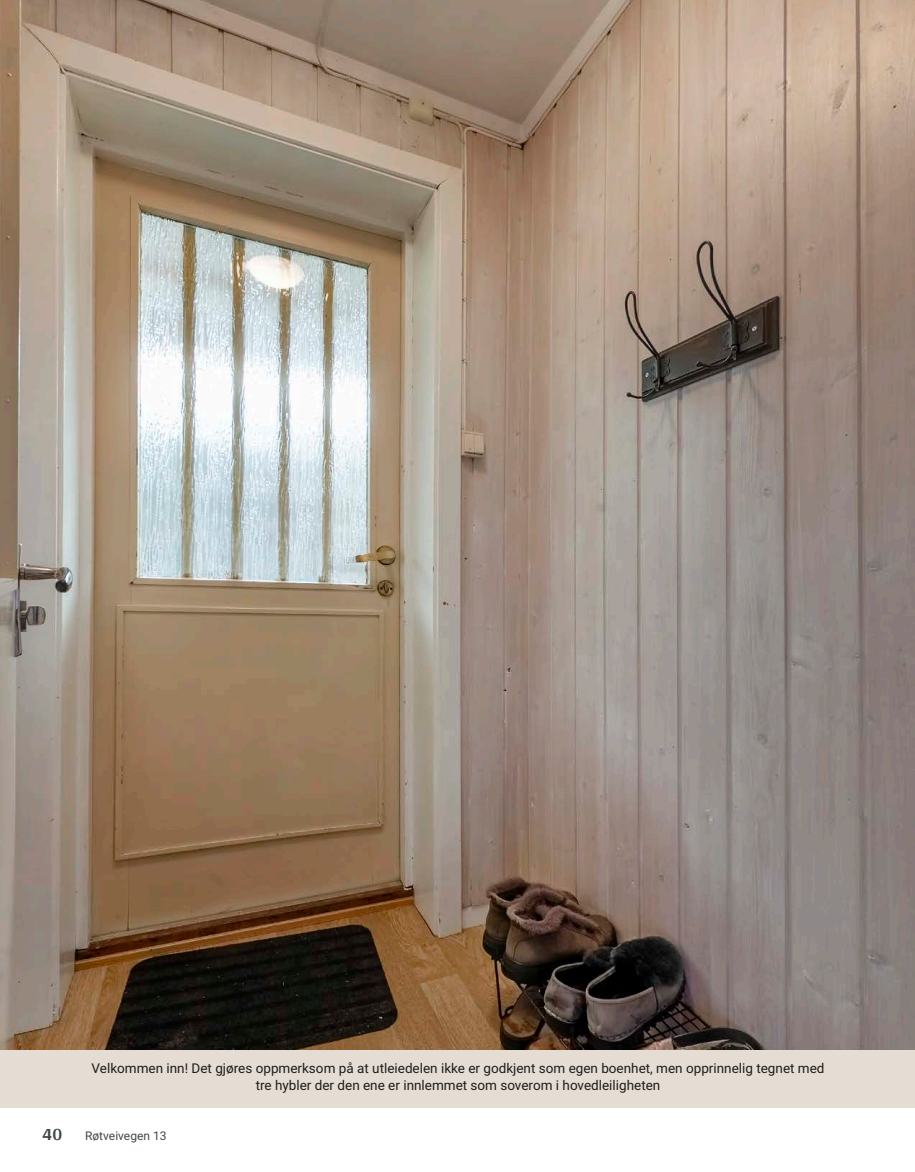
<style>
.page{position:relative;width:915px;height:1172px;background:#fff}
.page>*{position:absolute;margin:0;border:0;box-sizing:border-box;transform-origin:0 0}
.t1{font:700 18px "Arya";color:#414749}
.t2{font:13.5px/16.5px "Roboto Vitec";color:#1d1d1b;text-align:center}
.t3{font:12px "Roboto Vitec";color:#414749}
</style>
<div class="page">
<img style="left:0;top:0;width:914px;height:1050px">
<div style="left:0;top:1050px;width:914px;height:58px;background:#e5dcd4"></div>
<hr style="left:914px;top:492px;width:1px;height:58px;background:#e5dcd4">
<hr style="left:914px;top:1050px;width:1px;height:58px;background:#e5dcd4">
<p class="t2" style="left:92px;top:1060px;width:734px">Velkommen inn! Det gjøres oppmerksom på at utleiedelen ikke er godkjent som egen boenhet, men opprinnelig tegnet med tre hybler der den ene er innlemmet som soverom i hovedleiligheten</p>
<h1 class="t1" style="left:43px;top:1123px;width:21px">40</h1>
<p class="t3" style="left:85px;top:1127px;width:83px">Røtveivegen 13</p>
</div>
